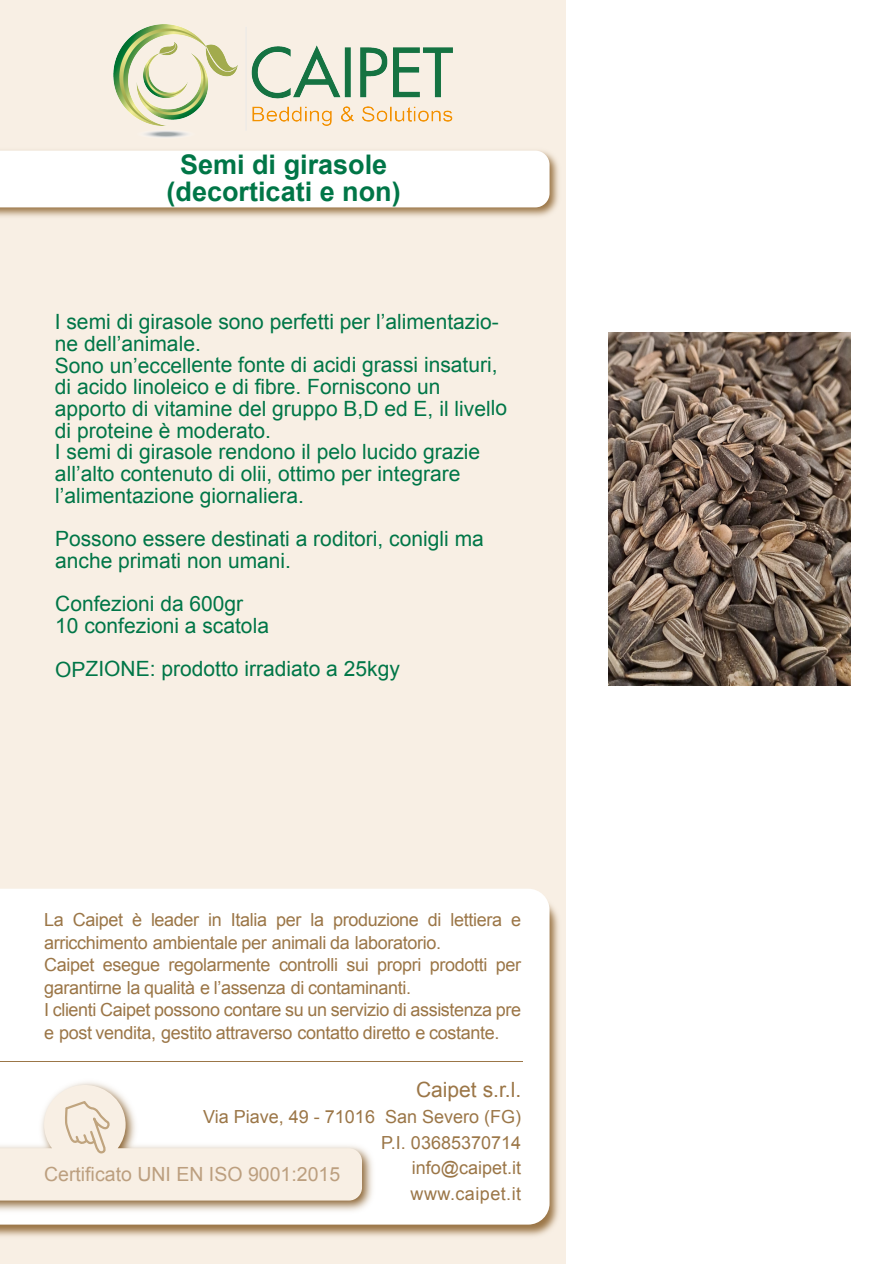
<style>
.page{position:relative;width:894px;height:1264px;background:#fff}
.page>*{position:absolute;margin:0;border:0;box-sizing:border-box;transform-origin:0 0}
.t1{font:700 27px/27px "Arial";color:#007647;text-align:center}
.t2{font:21px/21.8px "Arial";color:#007647}
.t3{font:21px "Arial";color:#9b7647}
.t4{font:19.5px "Arial";color:#bc9f7f}
.t5{font:18px/22.5px "Arial";letter-spacing:-.02em;color:#9b7647}
.t6{font:18px/25.5px "Arial";color:#9b7647;text-align:right}
</style>
<div class="page">
<div style="left:0;top:0;width:893px;height:1263px;background:#f8efe4"></div>
<img style="left:0;top:903px;width:559px;height:333px">
<div style="left:0;top:889px;width:549px;height:335px;background:#fff"></div>
<img style="left:0;top:150px;width:559px;height:67px">
<div style="left:0;top:151px;width:549px;height:56px;background:#fff"></div>
<hr style="left:0;top:1060px;width:522px;height:1px;background:#9b7647">
<img style="left:114px;top:24px;width:338px;height:113px">
<div style="left:565px;top:0;width:328px;height:1263px;background:#fff"></div>
<img style="left:0;top:1077px;width:375px;height:136px">
<svg style="left:0;top:1084px;width:362px;height:116px"></svg>
<img style="left:608px;top:333px;width:242px;height:352px">
<p class="t1" style="left:166px;top:153px;width:236px">Semi di girasole (decorticati e non)</p>
<p class="t2" style="left:55px;top:312px;width:453px">I semi di girasole sono perfetti per l’alimentazio&shy;ne dell’animale.<br>Sono un’eccellente fonte di acidi grassi insaturi, di acido linoleico e di fibre. Forniscono un apporto di vitamine del gruppo B,D ed E, il livello di proteine è moderato.<br>I semi di girasole rendono il pelo lucido grazie all’alto contenuto di olii, ottimo per integrare l’alimentazione giornaliera.</p>
<p class="t2" style="left:55px;top:529px;width:430px">Possono essere destinati a roditori, conigli ma anche primati non umani.</p>
<p class="t2" style="left:55px;top:595px;width:215px">Confezioni da 600gr<br>10 confezioni a scatola</p>
<p class="t2" style="left:55px;top:659px;width:346px">OPZIONE: prodotto irradiato a 25kgy</p>
<p class="t5" style="left:44px;top:910px;width:478px">La Caipet è leader in Italia per la produzione di lettiera e arricchimento ambientale per animali da laboratorio.<br>Caipet esegue regolarmente controlli sui propri prodotti per garantirne la qualità e l’assenza di contaminanti.<br>I clienti Caipet possono contare su un servizio di assistenza pre e post vendita, gestito attraverso contatto diretto e costante.</p>
<p class="t3" style="left:416px;top:1081px;width:107px">Caipet s.r.l.</p>
<p class="t6" style="left:203px;top:1105px;width:319px">Via Piave, 49 - 71016 San Severo (FG)<br>P.I. 03685370714<br>info@caipet.it<br>www.caipet.it</p>
<p class="t4" style="left:44px;top:1166px;width:297px">Certificato UNI EN ISO 9001:2015</p>
</div>
